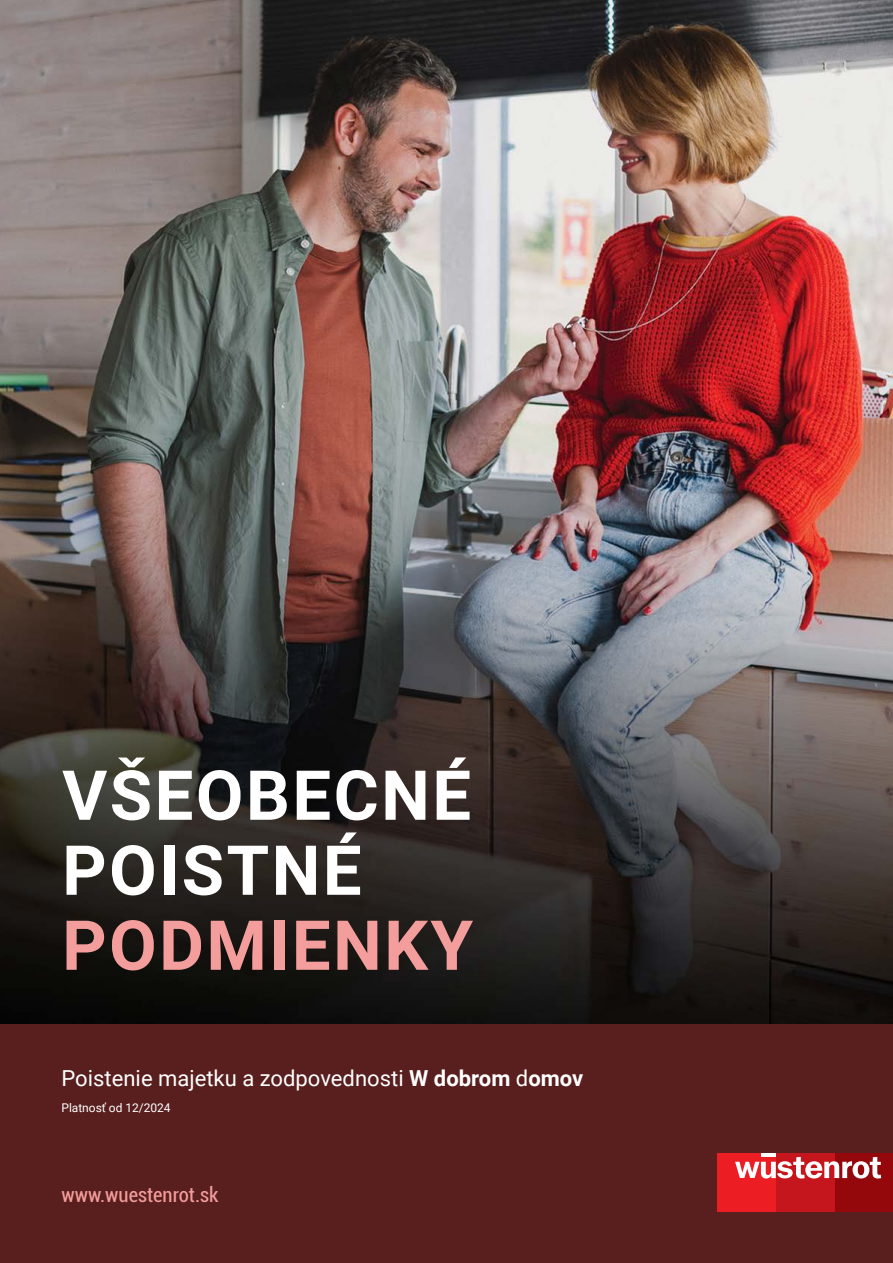
<style>
.page{position:relative;width:893px;height:1263px;background:#fff}
.page>*{position:absolute;margin:0;border:0;box-sizing:border-box;transform-origin:0 0}
.t1{font:700 69px/75px "Roboto";letter-spacing:.035em;color:#fff}
.t2{font:700 69px "Roboto";letter-spacing:.035em;color:#f39e9c}
.t3{font:22.05px "Roboto";color:#fff}
.t4{font:condensed 20.55px "Roboto";color:#f39e9c}
.t5{font:12px "Roboto";letter-spacing:-.005em;color:#fff}
.s1{font-weight:700}
</style>
<div class="page">
<img style="left:0;top:0;width:893px;height:1024px">
<div style="left:0;top:1024px;width:893px;height:239px;background:#591e1e"></div>
<div style="left:717px;top:1153px;width:59px;height:59px;background:#ed1d24"></div>
<div style="left:834px;top:1153px;width:59px;height:59px;background:#94070a"></div>
<div style="left:776px;top:1153px;width:58px;height:59px;background:#c4161c"></div>
<svg style="left:735px;top:1157px;width:146px;height:21px"></svg>
<hr style="left:761px;top:1153px;width:15px;height:4px;background:#fff">
<h1 class="t1" style="left:62px;top:755px;width:410px">VŠEOBECNÉ<br>POISTNÉ</h1>
<h1 class="t2" style="left:62px;top:897px;width:412px">PODMIENKY</h1>
<p class="t3" style="left:62px;top:1063px;width:523px">Poistenie majetku a zodpovednosti <span class="s1">W dobrom</span> d<span class="s1">omov</span></p>
<p class="t5" style="left:62px;top:1099px;width:111px">Platnosť od 12/2024</p>
<p class="t4" style="left:62px;top:1180px;width:159px">www.wuestenrot.sk</p>
</div>
